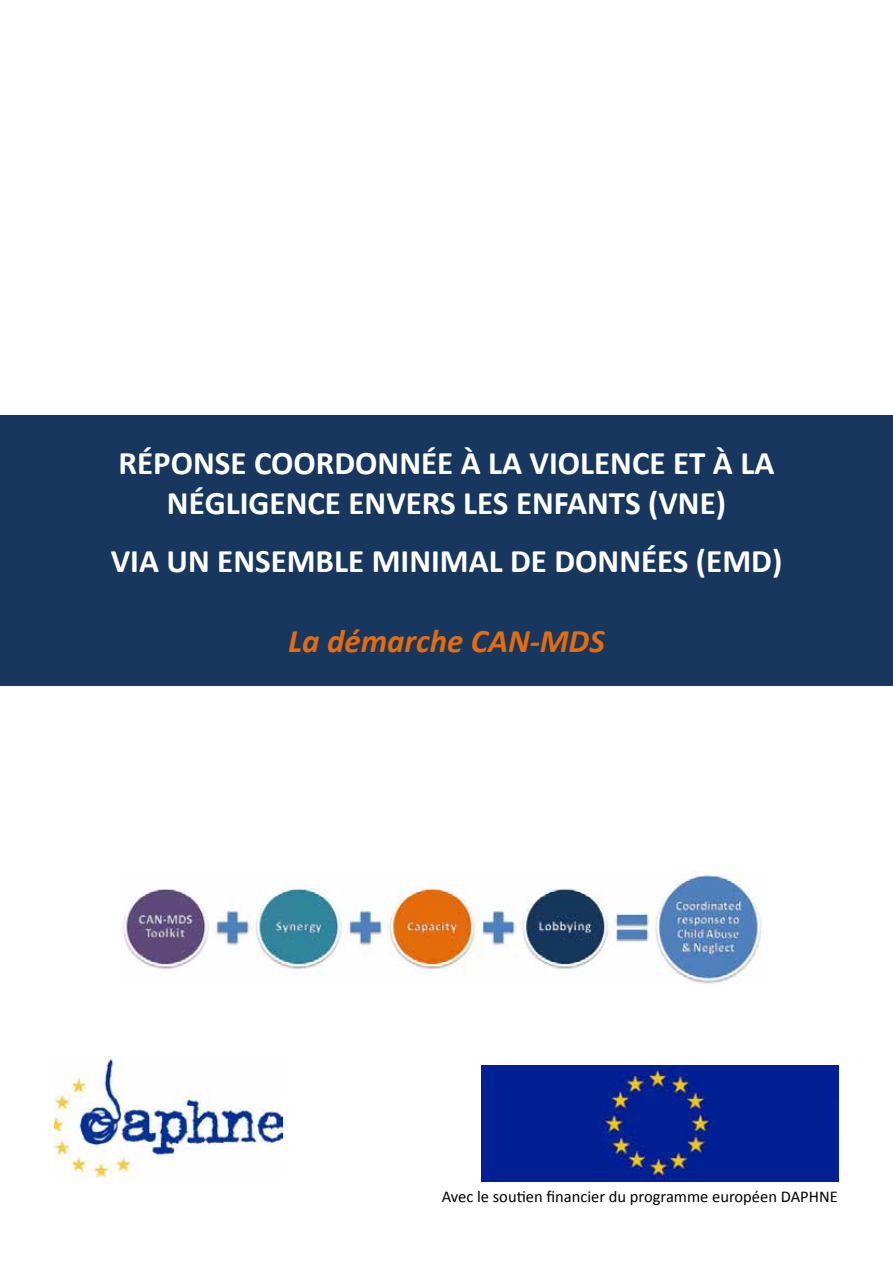
<style>
.page{position:relative;width:893px;height:1263px;background:#fff}
.page>*{position:absolute;margin:0;border:0;box-sizing:border-box;transform-origin:0 0}
.t1{font:700 33px/39.6px "Calibri";color:#fff;text-align:center}
.t2{font:italic 700 33px "Calibri";color:#e46c0b}
.t3{font:16.5px "Calibri";color:#000}
</style>
<div class="page">
<div style="left:0;top:416px;width:893px;height:270px;background:#17375e"></div>
<img style="left:481px;top:1066px;width:358px;height:115px">
<img style="left:122px;top:871px;width:639px;height:113px">
<img style="left:54px;top:1057px;width:229px;height:121px">
<p class="t1" style="left:119px;top:443px;width:657px">RÉPONSE COORDONNÉE À LA VIOLENCE ET À LA<br>NÉGLIGENCE ENVERS LES ENFANTS (VNE)</p>
<p class="t1" style="left:111px;top:541px;width:673px">VIA UN ENSEMBLE MINIMAL DE DONNÉES (EMD)</p>
<p class="t2" style="left:288px;top:629px;width:318px">La démarche CAN-MDS</p>
<p class="t3" style="left:442px;top:1186px;width:398px">Avec le soutien financier du programme européen DAPHNE</p>
</div>
